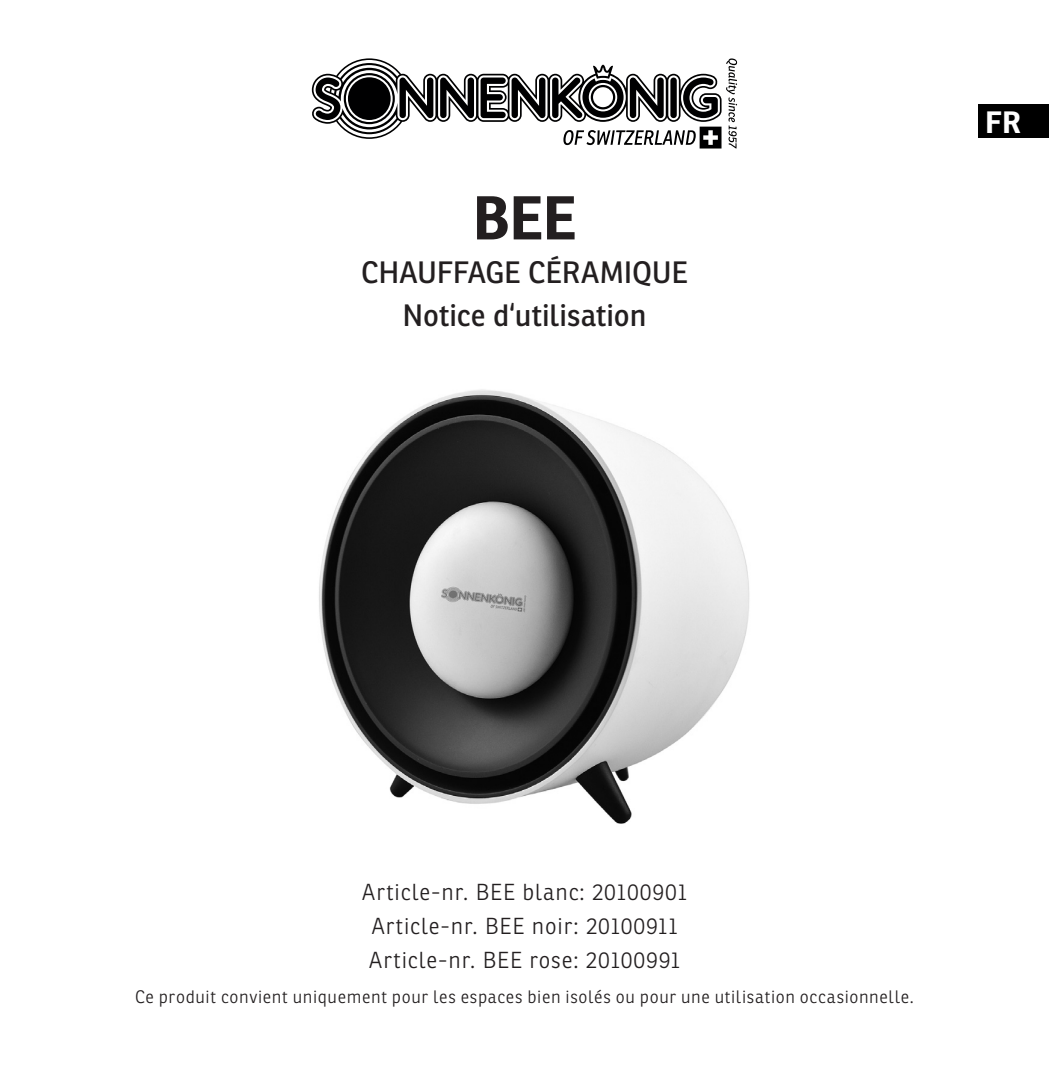
<style>
.page{position:relative;width:1049px;height:1078px;background:#fff}
.page>*{position:absolute;margin:0;border:0;box-sizing:border-box;transform-origin:0 0}
.t1{font:700 60px "Ronnia";color:#231f20}
.t2{font:30px/43px "Ronnia";letter-spacing:-.005em;color:#231f20;text-align:center}
.t3{font:700 30px "Ronnia";color:#fff}
.t4{font:300 22.5px/34px "Ronnia";letter-spacing:.04em;color:#231f20;text-align:center}
.t5{font:300 17.5px "Ronnia";letter-spacing:.035em;color:#231f20}
</style>
<div class="page">
<img style="left:319px;top:389px;width:431px;height:435px">
<svg style="left:312px;top:58px;width:425px;height:90px"></svg>
<div style="left:978px;top:105px;width:71px;height:33px;background:#000"></div>
<h1 class="t1" style="left:473px;top:180px;width:105px">BEE</h1>
<h2 class="t2" style="left:361px;top:250px;width:328px">CHAUFFAGE CÉRAMIQUE<br>Notice d‘utilisation</h2>
<h2 class="t3" style="left:985px;top:103px;width:37px">FR</h2>
<p class="t4" style="left:362px;top:874px;width:327px">Article-nr. BEE blanc: 20100901<br>Article-nr. BEE noir: 20100911<br>Article-nr. BEE rose: 20100991</p>
<p class="t5" style="left:135px;top:985px;width:780px">Ce produit convient uniquement pour les espaces bien isolés ou pour une utilisation occasionnelle.</p>
</div>
